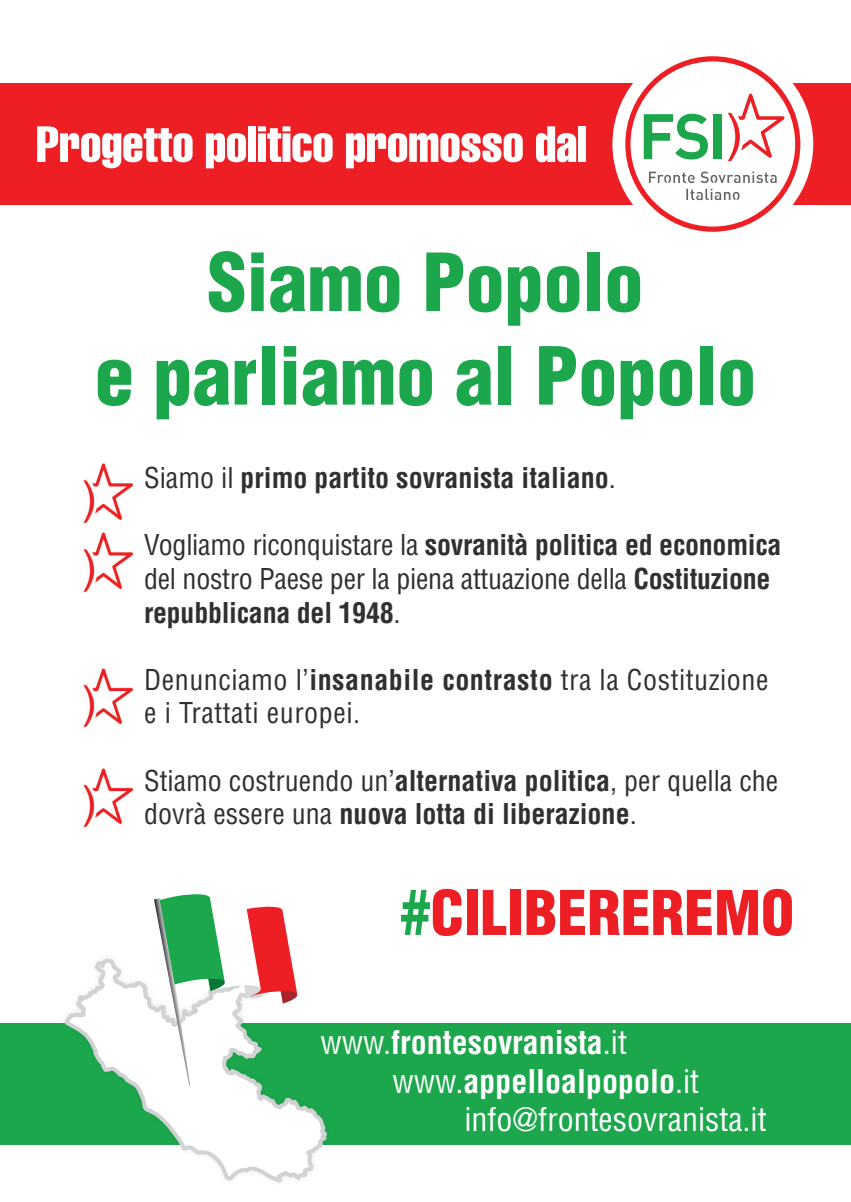
<style>
.page{position:relative;width:851px;height:1202px;background:#fff}
.page>*{position:absolute;margin:0;border:0;box-sizing:border-box;transform-origin:0 0}
.t1{font:900 condensed 78px "Helvetica LT Std";color:#1ca74d}
.t2{font:900 condensed 60px "Helvetica LT Std";color:#ed1f25}
.t3{font:50px "Helvetica LT Std Comp";letter-spacing:-.005em;color:#fff}
.t4{font:700 condensed 32px "Helvetica LT Std";color:#fff}
.t5{font:condensed 32px "Helvetica LT Std";color:#fff}
.t6{font:condensed 28px/33.6px "Helvetica LT Std";color:#312f30}
.t7{font:condensed 28px/33.6px "Helvetica LT Std";letter-spacing:.02em;color:#312f30}
.t8{font:700 condensed 28px "Helvetica LT Std";color:#312f30}
.s1{font-weight:400}
.s2{font-weight:700}
.s3{color:#1ca74d}
</style>
<div class="page">
<div style="left:0;top:1023px;width:850px;height:122px;background:#1ca74d"></div>
<div style="left:0;top:83px;width:850px;height:122px;background:#ed1f25"></div>
<div style="left:612px;top:44px;width:201px;height:200px;background:#fff;border-radius:50%"></div>
<img style="left:83px;top:463px;width:51px;height:60px">
<img style="left:83px;top:532px;width:51px;height:60px">
<img style="left:83px;top:668px;width:51px;height:59px">
<img style="left:83px;top:768px;width:51px;height:59px">
<div style="left:625px;top:56px;width:175px;height:176px;background:#ed1f25;border-radius:50%"></div>
<div style="left:630px;top:61px;width:165px;height:166px;background:#fff;border-radius:50%"></div>
<div style="left:713px;top:114px;width:9px;height:45px;background:#1ca74d"></div>
<svg style="left:643px;top:114px;width:64px;height:46px"></svg>
<svg style="left:728px;top:94px;width:56px;height:67px"></svg>
<svg style="left:686px;top:189px;width:53px;height:11px"></svg>
<svg style="left:649px;top:172px;width:127px;height:11px"></svg>
<div style="left:59px;top:953px;width:273px;height:235px;background:#231f20;opacity:.1"></div>
<svg style="left:62px;top:953px;width:269px;height:232px"></svg>
<svg style="left:154px;top:894px;width:144px;height:192px"></svg>
<p class="t3" style="left:36px;top:112px;width:552px">Progetto politico promosso dal</p>
<p class="t1" style="left:207px;top:233px;width:437px">Siamo Popolo</p>
<p class="t1" style="left:95px;top:327px;width:662px">e parliamo al Popolo</p>
<p class="t8" style="left:144px;top:460px;width:473px"><span class="s1">Siamo il</span> primo partito sovranista italiano<span class="s1">.</span></p>
<p class="t6" style="left:144px;top:528px;width:639px">Vogliamo riconquistare la <span class="s2">sovranità politica ed economica </span>del nostro Paese per la piena attuazione della <span class="s2">Costituzione repubblicana del 1948</span>.</p>
<p class="t7" style="left:144px;top:663px;width:626px">Denunciamo l’<span class="s2">insanabile contrasto</span> tra la Costituzione e i Trattati europei.</p>
<p class="t6" style="left:144px;top:763px;width:635px">Stiamo costruendo un’<span class="s2">alternativa politica</span>, per quella che dovrà essere una <span class="s2">nuova lotta di liberazione</span>.</p>
<p class="t2" style="left:400px;top:875px;width:395px"><span class="s3">#</span>CILIBEREREMO</p>
<p class="t4" style="left:320px;top:1023px;width:308px"><span class="s1">www.</span>frontesovranista<span class="s1">.it</span></p>
<p class="t4" style="left:392px;top:1061px;width:308px"><span class="s1">www.</span>appelloalpopolo<span class="s1">.it</span></p>
<p class="t5" style="left:464px;top:1099px;width:303px">info@frontesovranista.it</p>
</div>
